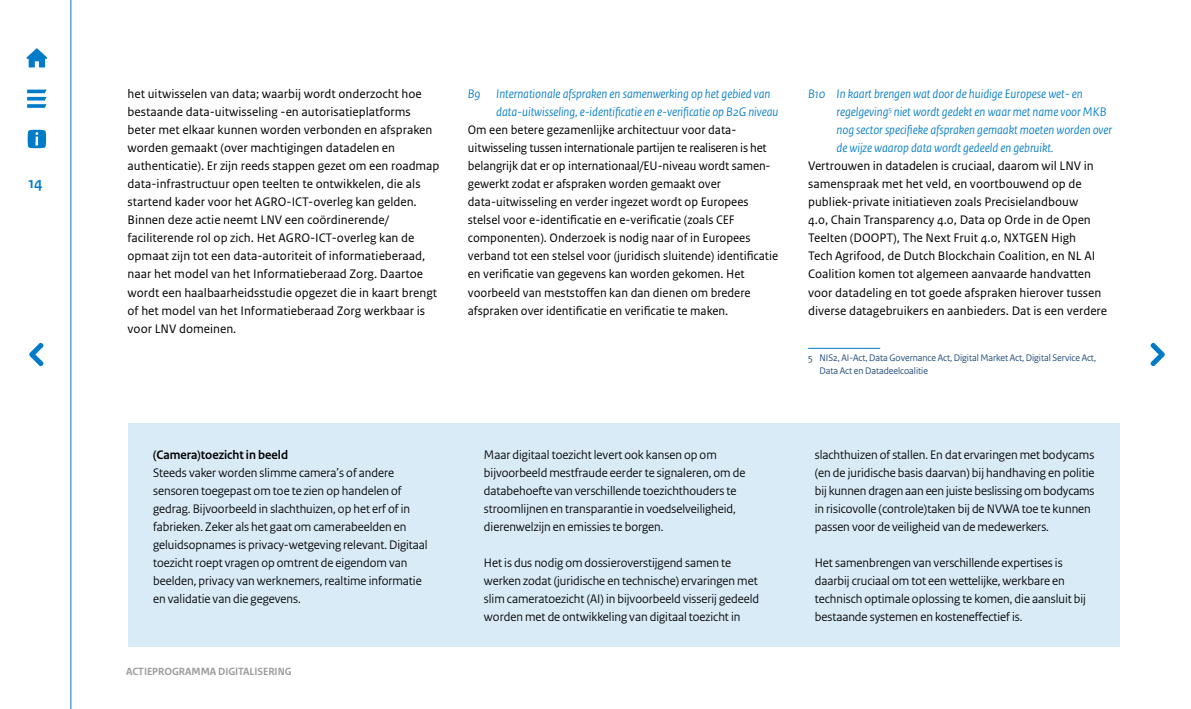
<style>
.page{position:relative;width:1191px;height:709px;background:#fff}
.page>*{position:absolute;margin:0;border:0;box-sizing:border-box;transform-origin:0 0}
.t1{font:700 16px "Rijksoverheid Sans Heading";color:#007bc7}
.BROODTEKST{font:13px/18px "Rijksoverheid Sans Text";color:#000}
.BLOKTEKST{font:13px/18px "Rijksoverheid Sans Heading";color:#000}
.KOP_3{font:italic 13px/18px "Rijksoverheid Sans Heading";color:#007bc7}
.TUSSENKOP_BLOKTEKST{font:700 13px "Rijksoverheid Sans Heading";color:#000}
.t2{font:700 11px "Rijksoverheid Sans Heading";color:#999}
.VOETNOOT{font:10px/13px "Rijksoverheid Sans Heading";color:#154273}
</style>
<div class="page">
<svg style="left:27px;top:90px;width:20px;height:18px"></svg>
<svg style="left:29px;top:342px;width:15px;height:24px"></svg>
<svg style="left:28px;top:130px;width:18px;height:18px"></svg>
<svg style="left:27px;top:48px;width:20px;height:19px"></svg>
<hr style="left:71px;top:0;width:1px;height:709px;background:#007bc7">
<hr style="left:808px;top:348px;width:72px;height:1px;background:#007bc7">
<div style="left:128px;top:423px;width:330px;height:64px;background:#d9ebf7"></div>
<div style="left:128px;top:441px;width:330px;height:187px;background:#d9ebf7"></div>
<div style="left:128px;top:585px;width:330px;height:61px;background:#d9ebf7"></div>
<div style="left:458px;top:423px;width:331px;height:133px;background:#d9ebf7"></div>
<div style="left:458px;top:531px;width:331px;height:115px;background:#d9ebf7"></div>
<div style="left:789px;top:423px;width:331px;height:133px;background:#d9ebf7"></div>
<div style="left:789px;top:531px;width:331px;height:115px;background:#d9ebf7"></div>
<svg style="left:1150px;top:342px;width:15px;height:24px"></svg>
<p class="t1" style="left:28px;top:174px;width:16px">14</p>
<p class="BROODTEKST" style="left:128px;top:85px;width:313px">het uitwisselen van data; waarbij wordt onderzocht hoe bestaande data-uitwisseling -en autorisatieplatforms beter met elkaar kunnen worden verbonden en afspraken worden gemaakt (over machtigingen datadelen en authenticatie). Er zijn reeds stappen gezet om een roadmap data-infrastructuur open teelten te ontwikkelen, die als startend kader voor het AGRO-ICT-overleg kan gelden.<br>Binnen deze actie neemt LNV een coördinerende/ faciliterende rol op zich. Het AGRO-ICT-overleg kan de opmaat zijn tot een data-autoriteit of informatieberaad, naar het model van het Informatieberaad Zorg. Daartoe wordt een haalbaarheidsstudie opgezet die in kaart brengt of het model van het Informatieberaad Zorg werkbaar is voor LNV domeinen.</p>
<p class="KOP_3" style="left:496px;top:85px;width:284px;text-indent:-28px">B9 Internationale afspraken en samenwerking op het gebied van data-uitwisseling, e-identificatie en e-verificatie op B2G niveau</p>
<p class="BROODTEKST" style="left:468px;top:121px;width:312px">Om een betere gezamenlijke architectuur voor data&shy;uitwisseling tussen internationale partijen te realiseren is het belangrijk dat er op internationaal/EU-niveau wordt samen&shy;gewerkt zodat er afspraken worden gemaakt over data-uitwisseling en verder ingezet wordt op Europees stelsel voor e-identificatie en e-verificatie (zoals CEF componenten). Onderzoek is nodig naar of in Europees verband tot een stelsel voor (juridisch sluitende) identificatie en verificatie van gegevens kan worden gekomen. Het voorbeeld van meststoffen kan dan dienen om bredere afspraken over identificatie en verificatie te maken.</p>
<p class="TUSSENKOP_BLOKTEKST" style="left:153px;top:447px;width:136px">(Camera)toezicht in beeld</p>
<p class="BLOKTEKST" style="left:153px;top:463px;width:276px">Steeds vaker worden slimme camera’s of andere sensoren toegepast om toe te zien op handelen of gedrag. Bijvoorbeeld in slachthuizen, op het erf of in fabrieken. Zeker als het gaat om camerabeelden en geluidsopnames is privacy-wetgeving relevant. Digitaal toezicht roept vragen op omtrent de eigendom van beelden, privacy van werknemers, realtime informatie en validatie van die gegevens.</p>
<p class="t2" style="left:126px;top:665px;width:167px">ACTIEPROGRAMMA DIGITALISERING</p>
<p class="BLOKTEKST" style="left:484px;top:445px;width:263px">Maar digitaal toezicht levert ook kansen op om bijvoorbeeld mestfraude eerder te signaleren, om de databehoefte van verschillende toezichthouders te stroomlijnen en transparantie in voedselveiligheid, dierenwelzijn en emissies te borgen.</p>
<p class="BLOKTEKST" style="left:484px;top:553px;width:277px">Het is dus nodig om dossieroverstijgend samen te werken zodat (juridische en technische) ervaringen met slim cameratoezicht (AI) in bijvoorbeeld visserij gedeeld worden met de ontwikkeling van digitaal toezicht in</p>
<p class="KOP_3" style="left:836px;top:85px;width:277px;text-indent:-28px">B10 In kaart brengen wat door de huidige Europese wet- en regelgeving<sup>5</sup> niet wordt gedekt en waar met name voor MKB nog sector specifieke afspraken gemaakt moeten worden over de wijze waarop data wordt gedeeld en gebruikt.</p>
<p class="BROODTEKST" style="left:808px;top:157px;width:300px">Vertrouwen in datadelen is cruciaal, daarom wil LNV in samenspraak met het veld, en voortbouwend op de publiek-private initiatieven zoals Precisielandbouw<br>4.0, Chain Transparency 4.0, Data op Orde in de Open Teelten (DOOPT), The Next Fruit 4.0, NXTGEN High<br>Tech Agrifood, de Dutch Blockchain Coalition, en NL AI Coalition komen tot algemeen aanvaarde handvatten voor datadeling en tot goede afspraken hierover tussen diverse datagebruikers en aanbieders. Dat is een verdere</p>
<p class="VOETNOOT" style="left:819px;top:352px;width:278px;text-indent:-11px">5 NIS2, AI-Act, Data Governance Act, Digital Market Act, Digital Service Act,<br>Data Act en Datadeelcoalitie</p>
<p class="BLOKTEKST" style="left:814px;top:445px;width:281px">slachthuizen of stallen. En dat ervaringen met bodycams (en de juridische basis daarvan) bij handhaving en politie bij kunnen dragen aan een juiste beslissing om bodycams in risicovolle (controle)taken bij de NVWA toe te kunnen passen voor de veiligheid van de medewerkers.</p>
<p class="BLOKTEKST" style="left:814px;top:553px;width:273px">Het samenbrengen van verschillende expertises is daarbij cruciaal om tot een wettelijke, werkbare en technisch optimale oplossing te komen, die aansluit bij bestaande systemen en kosteneffectief is.</p>
</div>
